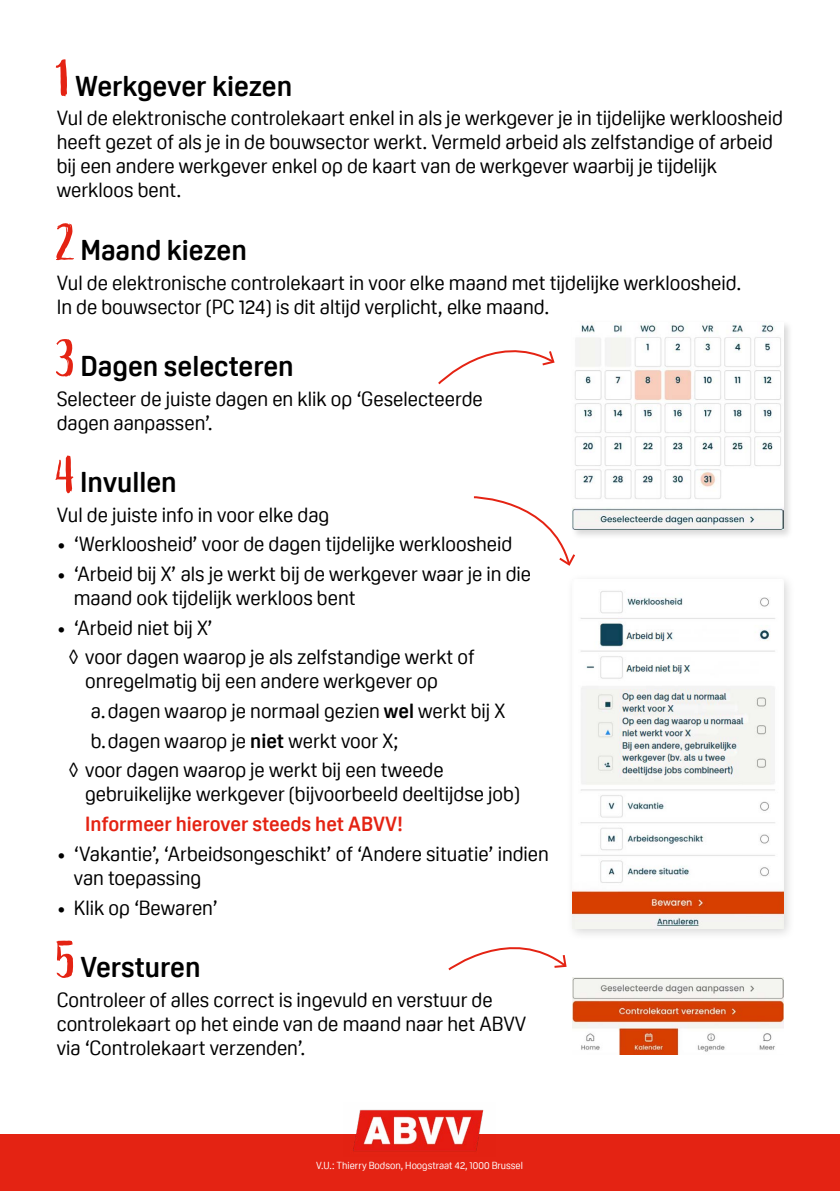
<style>
.page{position:relative;width:840px;height:1191px;background:#fff}
.page>*{position:absolute;margin:0;border:0;box-sizing:border-box;transform-origin:0 0}
.t1{font:700 28px "Oscine";color:#000}
.t2{font:20px/24px "Oscine";color:#000}
.t3{font:700 20px "Oscine";color:#e42313}
.t4{font:10px "Oscine";color:#fff}
.s1{font-family:"Active";font-weight:400;font-size:52px;color:#e42313}
.s2{font-weight:700}
</style>
<div class="page">
<div style="left:0;top:1134px;width:839px;height:57px;background:#e42313"></div>
<div style="left:565px;top:573px;width:230px;height:368px;background:#000;opacity:.15"></div>
<img style="left:571px;top:580px;width:211px;height:348px">
<div style="left:570px;top:320px;width:223px;height:220px;background:#000;opacity:.15"></div>
<img style="left:571px;top:322px;width:211px;height:208px">
<svg style="left:438px;top:350px;width:117px;height:35px"></svg>
<svg style="left:473px;top:495px;width:103px;height:71px"></svg>
<svg style="left:448px;top:924px;width:120px;height:47px"></svg>
<img style="left:353px;top:1109px;width:131px;height:43px">
<img style="left:572px;top:977px;width:210px;height:77px">
<h1 class="t1" style="left:57px;top:70px;width:237px"><span class="s1">1</span>Werkgever kiezen</h1>
<p class="t2" style="left:57px;top:106px;width:727px">Vul de elektronische controlekaart enkel in als je werkgever je in tijdelijke werkloosheid heeft gezet of als je in de bouwsector werkt. Vermeld arbeid als zelfstandige of arbeid bij een andere werkgever enkel op de kaart van de werkgever waarbij je tijdelijk werkloos bent.</p>
<h1 class="t1" style="left:57px;top:234px;width:191px"><span class="s1">2</span> Maand kiezen</h1>
<p class="t2" style="left:57px;top:270px;width:685px">Vul de elektronische controlekaart in voor elke maand met tijdelijke werkloosheid.<br>In de bouwsector (PC 124) is dit altijd verplicht, elke maand.</p>
<h1 class="t1" style="left:57px;top:350px;width:238px"><span class="s1">3</span>Dagen selecteren</h1>
<p class="t2" style="left:57px;top:386px;width:427px">Selecteer de juiste dagen en klik op ‘Geselecteerde dagen aanpassen’.</p>
<h1 class="t1" style="left:57px;top:466px;width:121px"><span class="s1">4</span>Invullen</h1>
<p class="t2" style="left:57px;top:503px;width:274px">Vul de juiste info in voor elke dag</p>
<p class="t2" style="left:57px;top:532px;width:457px">• ‘Werkloosheid’ voor de dagen tijdelijke werkloosheid</p>
<p class="t2" style="left:74px;top:562px;width:458px;text-indent:-17px">• ‘Arbeid bij X’ als je werkt bij de werkgever waar je in die maand ook tijdelijk werkloos bent</p>
<p class="t2" style="left:68px;top:613px;width:408px;line-height:29.6px;text-indent:-11px">• ‘Arbeid niet bij X’<br>◊ voor dagen waarop je als zelfstandige werkt of</p>
<p class="t2" style="left:85px;top:669px;width:354px">onregelmatig bij een andere werkgever op</p>
<p class="t2" style="left:91px;top:699px;width:416px">a.dagen waarop je normaal gezien <span class="s2">wel</span> werkt bij X</p>
<p class="t2" style="left:91px;top:729px;width:309px">b.dagen waarop je <span class="s2">niet</span> werkt voor X;</p>
<p class="t2" style="left:68px;top:758px;width:377px">◊ voor dagen waarop je werkt bij een tweede</p>
<p class="t2" style="left:85px;top:782px;width:436px">gebruikelijke werkgever (bijvoorbeeld deeltijdse job)</p>
<p class="t3" style="left:85px;top:813px;width:319px">Informeer hierover steeds het ABVV!</p>
<p class="t2" style="left:74px;top:842px;width:476px;text-indent:-17px">• ‘Vakantie’, ‘Arbeidsongeschikt’ of ‘Andere situatie’ indien van toepassing</p>
<p class="t2" style="left:57px;top:895px;width:163px">• Klik op ‘Bewaren’</p>
<h1 class="t1" style="left:57px;top:951px;width:145px"><span class="s1">5</span>Versturen</h1>
<p class="t2" style="left:57px;top:987px;width:471px">Controleer of alles correct is ingevuld en verstuur de controlekaart op het einde van de maand naar het ABVV via ‘Controlekaart verzenden’.</p>
<p class="t4" style="left:316px;top:1159px;width:208px">V.U.: Thierry Bodson, Hoogstraat 42, 1000 Brussel</p>
</div>
